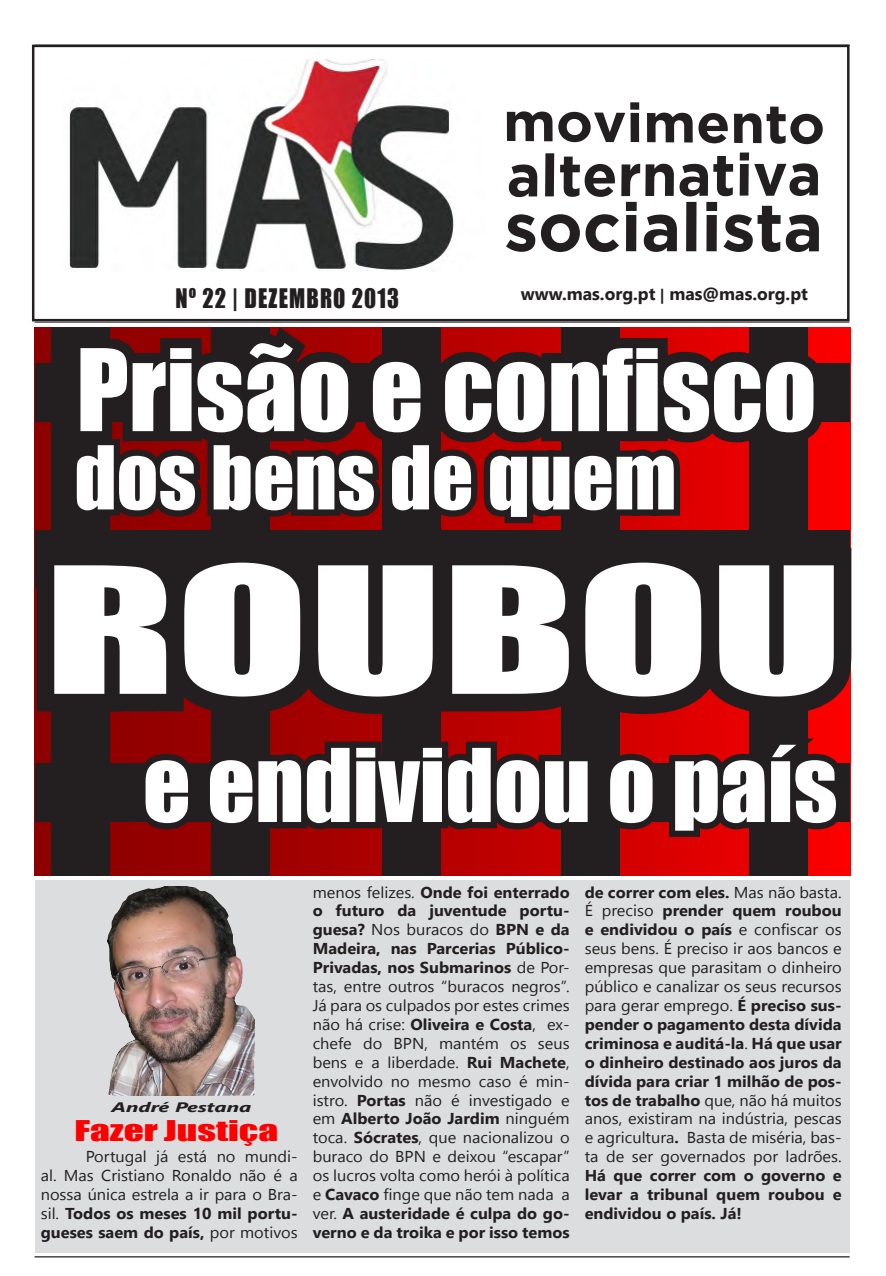
<style>
.page{position:relative;width:886px;height:1276px;background:#fff}
.page>*{position:absolute;margin:0;border:0;box-sizing:border-box;transform-origin:0 0}
.t1{font:162.5px "Impact";color:#fff;scale:1.5 1}
.t2{font:105px "Impact";color:#fff}
.t3{font:93.75px "Impact";color:#fff}
.t4{font:81.25px "Impact";color:#fff}
.t5{font:26.25px "Impact";color:#f00;scale:1.5 1}
.t6{font:24.75px "Impact";letter-spacing:.05em;color:#231f20;scale:.91 1}
.t7{font:700 17.5px "Segoe UI";color:#231f20}
.t8{font:15.75px/18.9px "Segoe UI";color:#231f20;text-align:justify;scale:1.04 1}
.t9{font:700 15.75px/18.9px "Segoe UI";color:#231f20;text-align:justify;scale:1.04 1}
.t10{font:italic 700 13.75px "Segoe UI";color:#231f20;scale:1.5 1}
.s1{font-size:15px}
.s2{font-weight:700}
</style>
<div class="page">
<hr style="left:35px;top:45px;width:815px;height:1px;background:#231f20">
<hr style="left:35px;top:1256px;width:815px;height:1px;background:#231f20">
<svg style="left:507px;top:102px;width:316px;height:42px"></svg>
<svg style="left:506px;top:152px;width:313px;height:100px"></svg>
<div style="left:35px;top:881px;width:815px;height:372px;background:#dcdddf"></div>
<img style="left:68px;top:59px;width:387px;height:212px">
<img style="left:107px;top:909px;width:147px;height:186px">
<svg style="left:31px;top:315px;width:821px;height:594px;background:#502727"></svg>
<h3 class="t6" style="left:175px;top:279px;width:247px">Nº 22 | DEZEMBRO 2013</h3>
<p class="t7" style="left:521px;top:281px;width:289px">www.mas.org.pt <span class="s1">|</span> mas@mas.org.pt</p>
<h2 class="t2" style="left:76px;top:308px;width:742px">Prisão e confisco</h2>
<h3 class="t4" style="left:74px;top:414px;width:603px">dos bens de quem</h3>
<h1 class="t1" style="left:44px;top:504px;width:534px">ROUBOU</h1>
<h3 class="t3" style="left:143px;top:712px;width:696px">e endividou o país</h3>
<p class="t10" style="left:112px;top:1097px;width:95px">André Pestana</p>
<h3 class="t5" style="left:74px;top:1110px;width:137px">Fazer Justiça</h3>
<p class="t8" style="left:41px;top:1146px;width:249px;text-indent:45px">Portugal já está no mundi&shy;al. Mas Cristiano Ronaldo não é a nossa única estrela a ir para o Bra&shy;sil. <span class="s2">Todos os meses 10 mil portu&shy;gueses saem do país,</span> por motivos</p>
<p class="t8" style="left:313px;top:882px;width:249px">menos felizes. <span class="s2">Onde foi enterrado o futuro da juventude portu&shy;guesa?</span> Nos buracos do <span class="s2">BPN e da Madeira, nas Parcerias Público-Privadas, nos Submarinos</span> de Por&shy;tas, entre outros “buracos negros”.<br>Já para os culpados por estes crimes não há crise: <span class="s2">Oliveira e Costa</span>, ex&shy;chefe do BPN, mantém os seus bens e a liberdade. <span class="s2">Rui Machete</span>, envolvido no mesmo caso é min&shy;istro. <span class="s2">Portas</span> não é investigado e em <span class="s2">Alberto João Jardim</span> ninguém toca. <span class="s2">Sócrates</span>, que nacionalizou o buraco do BPN e deixou “escapar” os lucros volta como herói à política e <span class="s2">Cavaco</span> finge que não tem nada a ver. <span class="s2">A austeridade é culpa do go&shy;verno e da troika e por isso temos</span></p>
<p class="t8" style="left:585px;top:882px;width:249px"><span class="s2">de correr com eles.</span> Mas não basta.<br>É preciso <span class="s2">prender quem roubou e endividou o país</span> e confiscar os seus bens. É preciso ir aos bancos e empresas que parasitam o dinheiro público e canalizar os seus recursos para gerar emprego. <span class="s2">É preciso sus&shy;pender o pagamento desta dívida criminosa e auditá-la</span>. <span class="s2">Há que usar o dinheiro destinado aos juros da dívida para criar 1 milhão de pos&shy;tos de trabalho</span> que, não há muitos anos, existiram na indústria, pescas e agricultura<span class="s2">.</span> Basta de miséria, bas&shy;ta de ser governados por ladrões.</p>
<p class="t9" style="left:585px;top:1165px;width:249px">Há que correr com o governo e levar a tribunal quem roubou e endividou o país. Já!</p>
</div>
